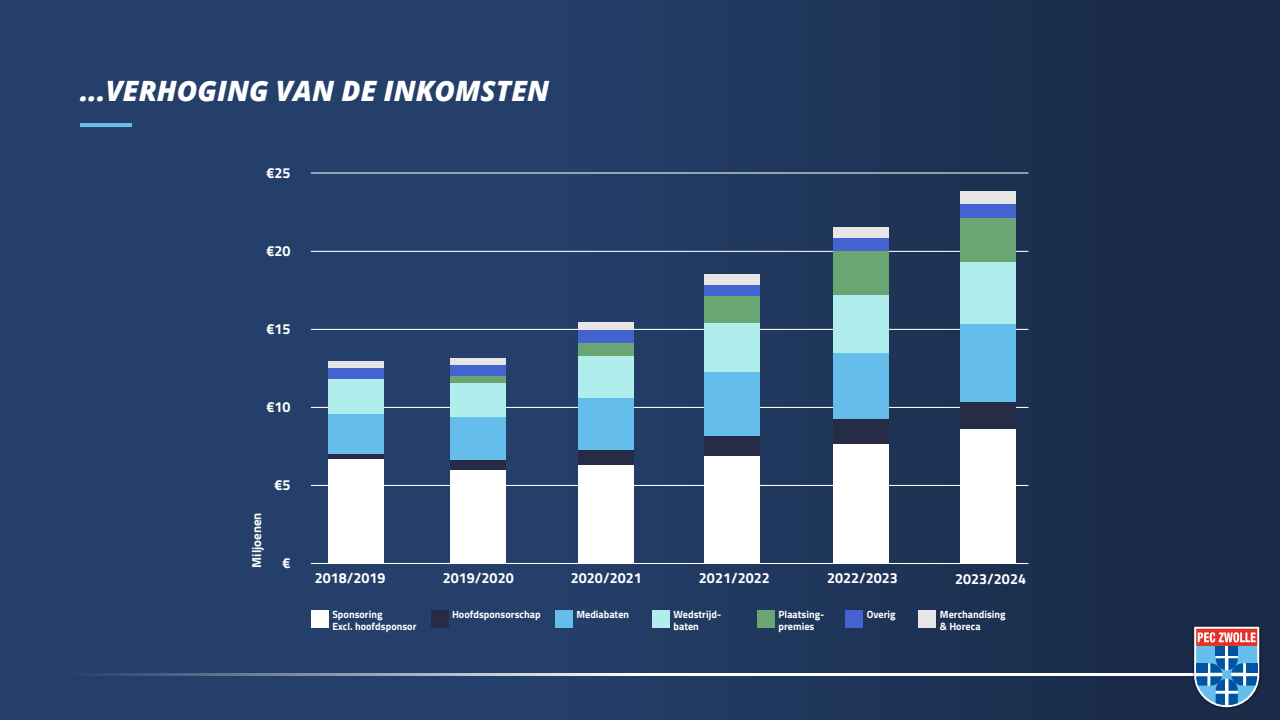
<style>
.page{position:relative;width:1280px;height:720px;background:#fff}
.page>*{position:absolute;margin:0;border:0;box-sizing:border-box;transform-origin:0 0}
.t1{font:italic 800 28px "Open Sans";color:#fff}
.t2{font:700 14.6px "Titillium";color:#fff}
.t3{font:700 12.9px "Titillium";color:#fff}
.t4{font:700 10.4px/11.5px "Titillium";color:#fff}
</style>
<div class="page">
<div style="left:0;top:0;width:1280px;height:720px;background:linear-gradient(to right,#274573,#1a2c4a)"></div>
<hr style="left:80px;top:123px;width:52px;height:4px;background:#65beec">
<hr style="left:72px;top:673px;width:1128px;height:3px;background:#fff">
<img style="left:1189px;top:622px;width:75px;height:90px">
<svg style="left:1194px;top:627px;width:65px;height:80px"></svg>
<hr style="left:311px;top:251px;width:717px;height:1px;background:#fff">
<hr style="left:311px;top:563px;width:717px;height:1px;background:#fff">
<hr style="left:311px;top:329px;width:717px;height:1px;background:#fff">
<hr style="left:311px;top:407px;width:717px;height:1px;background:#fff">
<hr style="left:311px;top:485px;width:717px;height:1px;background:#fff">
<hr style="left:311px;top:172px;width:717px;height:2px;background:#fff">
<div style="left:311px;top:610px;width:18px;height:18px;background:#fff"></div>
<div style="left:431px;top:610px;width:17px;height:18px;background:#262c45"></div>
<div style="left:555px;top:610px;width:18px;height:18px;background:#64bdeb"></div>
<div style="left:652px;top:610px;width:18px;height:18px;background:#b0eded"></div>
<div style="left:757px;top:610px;width:18px;height:18px;background:#6aa574"></div>
<div style="left:845px;top:610px;width:18px;height:18px;background:#4563ce"></div>
<div style="left:918px;top:610px;width:18px;height:18px;background:#e6e6e6"></div>
<div style="left:328px;top:459px;width:55px;height:104px;background:#fff"></div>
<div style="left:328px;top:453px;width:55px;height:6px;background:#262c45"></div>
<div style="left:328px;top:414px;width:55px;height:39px;background:#64bdeb"></div>
<div style="left:450px;top:417px;width:55px;height:43px;background:#64bdeb"></div>
<div style="left:579px;top:398px;width:55px;height:52px;background:#64bdeb"></div>
<div style="left:328px;top:378px;width:55px;height:36px;background:#b0eded"></div>
<div style="left:328px;top:368px;width:55px;height:11px;background:#4563ce"></div>
<div style="left:328px;top:362px;width:55px;height:6px;background:#e6e6e6"></div>
<div style="left:450px;top:469px;width:56px;height:94px;background:#fff"></div>
<div style="left:579px;top:465px;width:55px;height:98px;background:#fff"></div>
<div style="left:704px;top:455px;width:55px;height:108px;background:#fff"></div>
<div style="left:450px;top:460px;width:55px;height:9px;background:#262c45"></div>
<div style="left:579px;top:450px;width:55px;height:15px;background:#262c45"></div>
<div style="left:450px;top:382px;width:55px;height:35px;background:#b0eded"></div>
<div style="left:579px;top:356px;width:55px;height:42px;background:#b0eded"></div>
<div style="left:450px;top:376px;width:55px;height:6px;background:#6aa574"></div>
<div style="left:450px;top:364px;width:55px;height:12px;background:#4563ce"></div>
<div style="left:451px;top:358px;width:55px;height:6px;background:#e6e6e6"></div>
<div style="left:579px;top:343px;width:55px;height:13px;background:#6aa574"></div>
<div style="left:704px;top:296px;width:55px;height:27px;background:#6aa574"></div>
<div style="left:579px;top:330px;width:55px;height:13px;background:#4563ce"></div>
<div style="left:579px;top:323px;width:55px;height:7px;background:#e6e6e6"></div>
<div style="left:704px;top:436px;width:55px;height:19px;background:#262c45"></div>
<div style="left:704px;top:371px;width:55px;height:65px;background:#64bdeb"></div>
<div style="left:704px;top:323px;width:55px;height:48px;background:#b0eded"></div>
<div style="left:704px;top:284px;width:55px;height:12px;background:#4563ce"></div>
<div style="left:704px;top:274px;width:55px;height:10px;background:#e6e6e6"></div>
<div style="left:834px;top:444px;width:55px;height:119px;background:#fff"></div>
<div style="left:960px;top:429px;width:55px;height:135px;background:#fff"></div>
<div style="left:834px;top:419px;width:55px;height:25px;background:#262c45"></div>
<div style="left:960px;top:402px;width:55px;height:27px;background:#262c45"></div>
<div style="left:834px;top:352px;width:55px;height:67px;background:#64bdeb"></div>
<div style="left:960px;top:324px;width:55px;height:78px;background:#64bdeb"></div>
<div style="left:834px;top:295px;width:55px;height:57px;background:#b0eded"></div>
<div style="left:960px;top:261px;width:55px;height:63px;background:#b0eded"></div>
<div style="left:834px;top:251px;width:55px;height:44px;background:#6aa574"></div>
<div style="left:960px;top:218px;width:55px;height:43px;background:#6aa574"></div>
<div style="left:834px;top:237px;width:55px;height:14px;background:#4563ce"></div>
<div style="left:834px;top:227px;width:55px;height:10px;background:#e6e6e6"></div>
<div style="left:960px;top:204px;width:55px;height:14px;background:#4563ce"></div>
<div style="left:960px;top:191px;width:55px;height:13px;background:#e6e6e6"></div>
<h1 class="t1" style="left:80px;top:70px;width:471px">...VERHOGING VAN DE INKOMSTEN</h1>
<h2 class="t2" style="left:267px;top:161px;width:26px">€25</h2>
<h2 class="t2" style="left:267px;top:240px;width:26px">€20</h2>
<h2 class="t2" style="left:267px;top:318px;width:26px">€15</h2>
<h2 class="t2" style="left:267px;top:396px;width:26px">€10</h2>
<p class="t3" style="left:247px;top:568px;width:57px;rotate:-90deg">Miljoenen</p>
<h2 class="t2" style="left:275px;top:474px;width:18px">€5</h2>
<h2 class="t2" style="left:283px;top:552px;width:10px">€</h2>
<h2 class="t2" style="left:315px;top:567px;width:72px">2018/2019</h2>
<h2 class="t2" style="left:443px;top:567px;width:72px">2019/2020</h2>
<h2 class="t2" style="left:571px;top:567px;width:72px">2020/2021</h2>
<h2 class="t2" style="left:699px;top:567px;width:72px">2021/2022</h2>
<h2 class="t2" style="left:827px;top:567px;width:72px">2022/2023</h2>
<h2 class="t2" style="left:955px;top:567px;width:72px">2023/2024</h2>
<p class="t4" style="left:332px;top:609px;width:86px">Sponsoring<br>Excl. hoofdsponsor</p>
<p class="t4" style="left:452px;top:609px;width:90px">Hoofdsponsorschap</p>
<p class="t4" style="left:576px;top:609px;width:54px">Mediabaten</p>
<p class="t4" style="left:674px;top:609px;width:49px">Wedstrijd&shy;baten</p>
<p class="t4" style="left:779px;top:609px;width:47px">Plaatsing&shy;premies</p>
<p class="t4" style="left:867px;top:609px;width:30px">Overig</p>
<p class="t4" style="left:940px;top:609px;width:67px">Merchandising &amp; Horeca</p>
</div>
